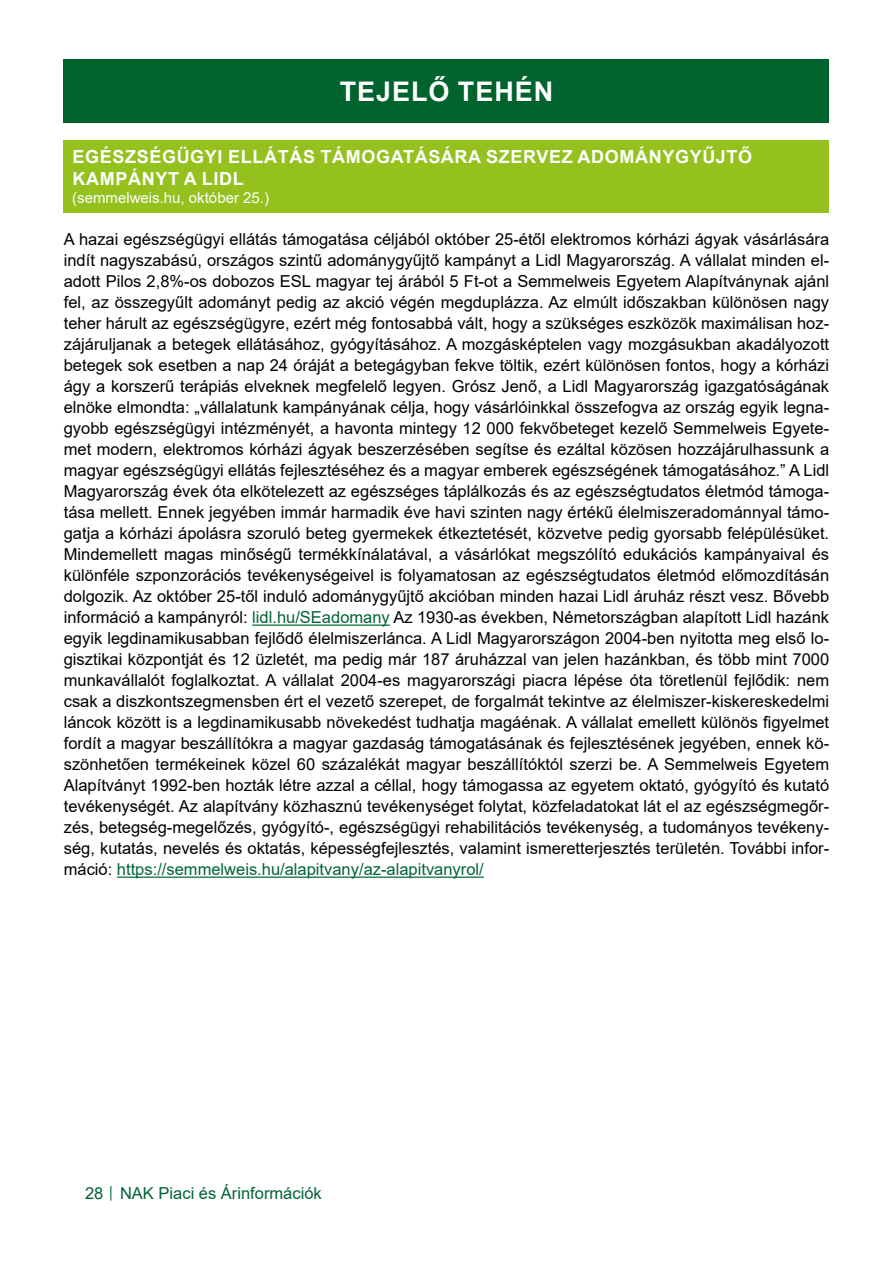
<style>
.page{position:relative;width:893px;height:1263px;background:#fff}
.page>*{position:absolute;margin:0;border:0;box-sizing:border-box;transform-origin:0 0}
.Cím_01_tartalomjegyz{font:700 27px "Arial";letter-spacing:.035em;color:#fff}
.Cím_02{font:700 18px/21.6px "Arial";letter-spacing:.035em;color:#fff}
.Szoveg{font:16.5px/21px "Arial";color:#000;text-align:justify}
.t1{font:16.5px "Arial";color:#006533}
.Cím_03{font:15px "Arial";color:#fff}
.s1{color:#006533}
.s2{font-size:12px}
</style>
<div class="page">
<div style="left:64px;top:60px;width:765px;height:63px;background:#00632e"></div>
<hr style="left:252px;top:624px;width:138px;height:2px;background:#006533">
<hr style="left:117px;top:876px;width:367px;height:2px;background:#006533">
<div style="left:64px;top:140px;width:765px;height:73px;background:#95c11f"></div>
<p class="Cím_01_tartalomjegyz" style="left:340px;top:73px;width:215px">TEJELŐ TEHÉN</p>
<p class="Cím_02" style="left:73px;top:146px;width:681px">EGÉSZSÉGÜGYI ELLÁTÁS TÁMOGATÁSÁRA SZERVEZ ADOMÁNYGYŰJTŐ<br>KAMPÁNYT A LIDL</p>
<p class="Cím_03" style="left:72px;top:187px;width:198px">(semmelweis.hu, október 25.)</p>
<p class="Szoveg" style="left:64px;top:229px;width:767px">A hazai egészségügyi ellátás támogatása céljából október 25-étől elektromos kórházi ágyak vásárlására indít nagyszabású, országos szintű adománygyűjtő kampányt a Lidl Magyarország. A vállalat minden el&shy;adott Pilos 2,8%-os dobozos ESL magyar tej árából 5 Ft-ot a Semmelweis Egyetem Alapítványnak ajánl fel, az összegyűlt adományt pedig az akció végén megduplázza. Az elmúlt időszakban különösen nagy teher hárult az egészségügyre, ezért még fontosabbá vált, hogy a szükséges eszközök maximálisan hoz&shy;zájáruljanak a betegek ellátásához, gyógyításához. A mozgásképtelen vagy mozgásukban akadályozott betegek sok esetben a nap 24 óráját a betegágyban fekve töltik, ezért különösen fontos, hogy a kórházi ágy a korszerű terápiás elveknek megfelelő legyen. Grósz Jenő, a Lidl Magyarország igazgatóságának elnöke elmondta: „vállalatunk kampányának célja, hogy vásárlóinkkal összefogva az ország egyik legna&shy;gyobb egészségügyi intézményét, a havonta mintegy 12 000 fekvőbeteget kezelő Semmelweis Egyete&shy;met modern, elektromos kórházi ágyak beszerzésében segítse és ezáltal közösen hozzájárulhassunk a magyar egészségügyi ellátás fejlesztéséhez és a magyar emberek egészségének támogatásához.” A Lidl Magyarország évek óta elkötelezett az egészséges táplálkozás és az egészségtudatos életmód támoga&shy;tása mellett. Ennek jegyében immár harmadik éve havi szinten nagy értékű élelmiszeradománnyal támo&shy;gatja a kórházi ápolásra szoruló beteg gyermekek étkeztetését, közvetve pedig gyorsabb felépülésüket.<br>Mindemellett magas minőségű termékkínálatával, a vásárlókat megszólító edukációs kampányaival és különféle szponzorációs tevékenységeivel is folyamatosan az egészségtudatos életmód előmozdításán dolgozik. Az október 25-től induló adománygyűjtő akcióban minden hazai Lidl áruház részt vesz. Bővebb információ a kampányról: <span class="s1">lidl.hu/SEadomany</span> Az 1930-as években, Németországban alapított Lidl hazánk egyik legdinamikusabban fejlődő élelmiszerlánca. A Lidl Magyarországon 2004-ben nyitotta meg első lo&shy;gisztikai központját és 12 üzletét, ma pedig már 187 áruházzal van jelen hazánkban, és több mint 7000 munkavállalót foglalkoztat. A vállalat 2004-es magyarországi piacra lépése óta töretlenül fejlődik: nem csak a diszkontszegmensben ért el vezető szerepet, de forgalmát tekintve az élelmiszer-kiskereskedelmi láncok között is a legdinamikusabb növekedést tudhatja magáénak. A vállalat emellett különös figyelmet fordít a magyar beszállítókra a magyar gazdaság támogatásának és fejlesztésének jegyében, ennek kö&shy;szönhetően termékeinek közel 60 százalékát magyar beszállítóktól szerzi be. A Semmelweis Egyetem Alapítványt 1992-ben hozták létre azzal a céllal, hogy támogassa az egyetem oktató, gyógyító és kutató tevékenységét. Az alapítvány közhasznú tevékenységet folytat, közfeladatokat lát el az egészségmegőr&shy;zés, betegség-megelőzés, gyógyító-, egészségügyi rehabilitációs tevékenység, a tudományos tevékeny&shy;ség, kutatás, nevelés és oktatás, képességfejlesztés, valamint ismeretterjesztés területén. További infor&shy;máció: <span class="s1">https://semmelweis.hu/alapitvany/az-alapitvanyrol/</span></p>
<p class="t1" style="left:85px;top:1182px;width:238px">28 <span class="s2">│</span> NAK Piaci és Árinformációk</p>
</div>
